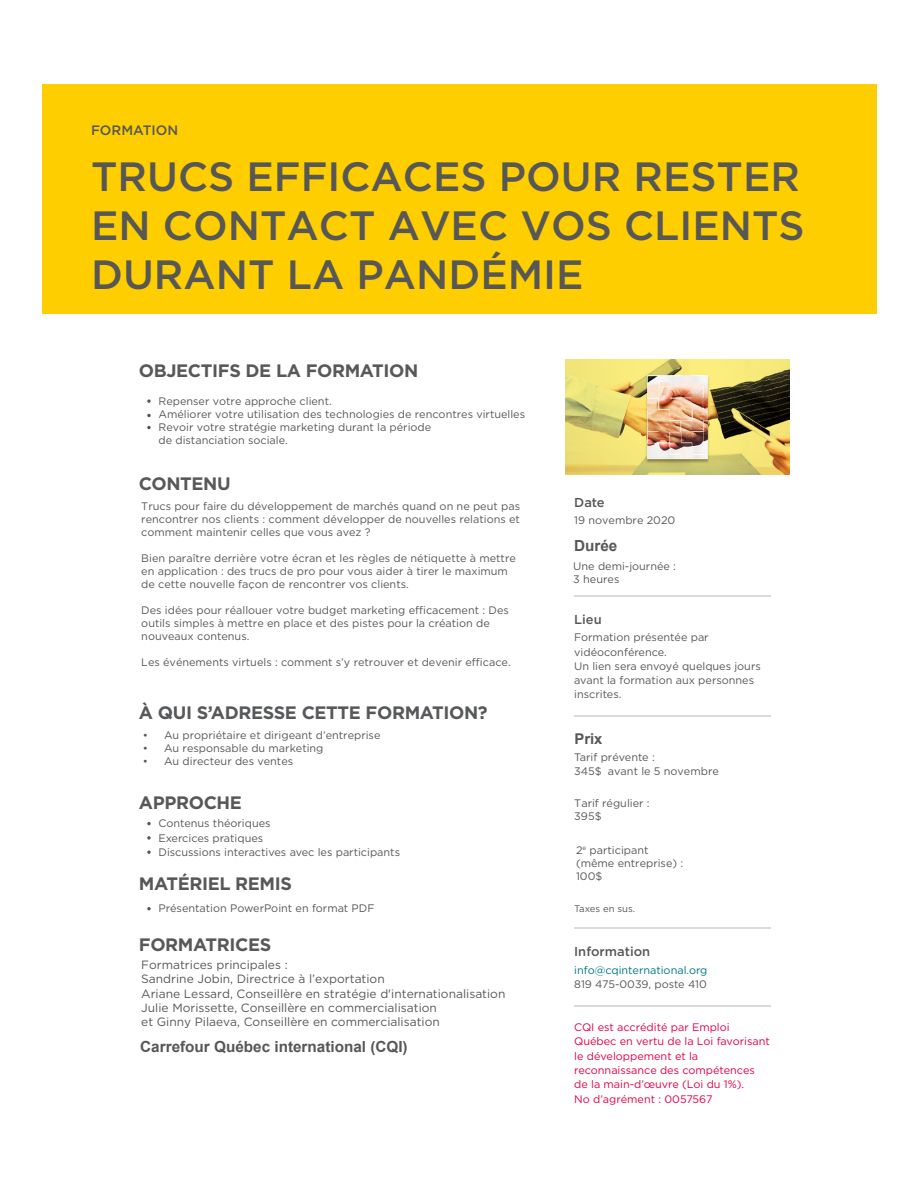
<style>
.page{position:relative;width:918px;height:1188px;background:#fff}
.page>*{position:absolute;margin:0;border:0;box-sizing:border-box;transform-origin:0 0}
.t1{font:500 40.8px/49.1px "Gotham HTF";color:#575756;text-align:justify}
.t2{font:700 18px "Gotham HTF";letter-spacing:-.02em;color:#57585a}
.t3{font:700 15.3px "Arial";color:#575756}
.t4{font:700 14.85px "Arial";color:#575756}
.t5{font:500 13.65px "Gotham HTF";color:#575756}
.t6{font:500 12.9px "Gotham HTF";color:#575756}
.t7{font:12px/14.4px "Gotham HTF";color:#575756}
.t8{font:10.95px/13px "Gotham HTF";color:#575756}
.t9{font:10.95px/14.2px "Gotham HTF";color:#e40046}
.t10{font:10.95px "Gotham HTF";color:#007681}
.t11{font:9.6px "Gotham HTF";color:#575756}
</style>
<div class="page">
<div style="left:42px;top:84px;width:835px;height:230px;background:#ffce00"></div>
<svg style="left:147px;top:399px;width:4px;height:4px"></svg>
<svg style="left:147px;top:414px;width:4px;height:3px"></svg>
<svg style="left:147px;top:426px;width:4px;height:3px"></svg>
<svg style="left:147px;top:822px;width:4px;height:3px"></svg>
<svg style="left:147px;top:836px;width:4px;height:4px"></svg>
<svg style="left:147px;top:850px;width:4px;height:4px"></svg>
<svg style="left:147px;top:907px;width:4px;height:3px"></svg>
<hr style="left:574px;top:596px;width:197px;height:1px;background:#dadada">
<hr style="left:574px;top:715px;width:197px;height:2px;background:#dadada">
<hr style="left:574px;top:928px;width:197px;height:1px;background:#dadada">
<hr style="left:574px;top:1005px;width:197px;height:2px;background:#dadada">
<img style="left:565px;top:360px;width:225px;height:115px">
<p class="t5" style="left:91px;top:122px;width:89px">FORMATION</p>
<h1 class="t1" style="left:91px;top:151px;width:715px">TRUCS EFFICACES POUR RESTER EN CONTACT AVEC VOS CLIENTS DURANT LA PANDÉMIE</h1>
<h2 class="t2" style="left:139px;top:360px;width:281px">OBJECTIFS DE LA FORMATION</h2>
<p class="t8" style="left:158px;top:394px;width:368px">Repenser votre approche client.<br>Améliorer votre utilisation des technologies de rencontres virtuelles Revoir votre stratégie marketing durant la période<br>de distanciation sociale.</p>
<h2 class="t2" style="left:139px;top:473px;width:93px">CONTENU</h2>
<p class="t8" style="left:141px;top:499px;width:380px;text-align:justify">Trucs pour faire du développement de marchés quand on ne peut pas rencontrer nos clients : comment développer de nouvelles relations et comment maintenir celles que vous avez ?</p>
<p class="t8" style="left:141px;top:551px;width:376px">Bien paraître derrière votre écran et les règles de nétiquette à mettre en application : des trucs de pro pour vous aider à tirer le maximum de cette nouvelle façon de rencontrer vos clients.</p>
<p class="t8" style="left:141px;top:604px;width:369px">Des idées pour réallouer votre budget marketing efficacement : Des outils simples à mettre en place et des pistes pour la création de nouveaux contenus.</p>
<p class="t8" style="left:141px;top:656px;width:371px">Les événements virtuels : comment s’y retrouver et devenir efficace.</p>
<h2 class="t2" style="left:139px;top:702px;width:350px">À QUI S’ADRESSE CETTE FORMATION?</h2>
<p class="t8" style="left:143px;top:728px;width:239px">• Au propriétaire et dirigeant d’entreprise</p>
<p class="t8" style="left:143px;top:741px;width:182px">• Au responsable du marketing</p>
<p class="t8" style="left:143px;top:754px;width:152px">• Au directeur des ventes</p>
<h2 class="t2" style="left:139px;top:792px;width:105px">APPROCHE</h2>
<p class="t8" style="left:158px;top:816px;width:243px;line-height:14.2px">Contenus théoriques<br>Exercices pratiques<br>Discussions interactives avec les participants</p>
<h2 class="t2" style="left:139px;top:873px;width:155px">MATÉRIEL REMIS</h2>
<p class="t8" style="left:158px;top:902px;width:218px">Présentation PowerPoint en format PDF</p>
<h2 class="t2" style="left:139px;top:934px;width:134px">FORMATRICES</h2>
<p class="t7" style="left:141px;top:957px;width:366px">Formatrices principales :<br>Sandrine Jobin, Directrice à l’exportation<br>Ariane Lessard, Conseillère en stratégie d'internationalisation Julie Morissette, Conseillère en commercialisation<br>et Ginny Pilaeva, Conseillère en commercialisation</p>
<h3 class="t3" style="left:140px;top:1037px;width:269px">Carrefour Québec international (CQI)</h3>
<p class="t6" style="left:574px;top:495px;width:32px">Date</p>
<p class="t8" style="left:574px;top:514px;width:103px">19 novembre 2020</p>
<h3 class="t3" style="left:574px;top:535px;width:45px">Durée</h3>
<p class="t8" style="left:573px;top:560px;width:104px">Une demi-journée :<br>3 heures</p>
<p class="t6" style="left:574px;top:612px;width:29px">Lieu</p>
<p class="t8" style="left:574px;top:630px;width:188px;line-height:14.2px">Formation présentée par vidéoconférence.<br>Un lien sera envoyé quelques jours avant la formation aux personnes inscrites.</p>
<h3 class="t4" style="left:575px;top:729px;width:30px">Prix</h3>
<p class="t8" style="left:574px;top:750px;width:146px;line-height:14.2px">Tarif prévente :<br>345$ avant le 5 novembre</p>
<p class="t8" style="left:574px;top:797px;width:77px">Tarif régulier :<br>395$</p>
<p class="t8" style="left:576px;top:844px;width:109px">2<sup>e</sup> participant (même entreprise) :<br>100$</p>
<p class="t11" style="left:574px;top:903px;width:62px">Taxes en sus.</p>
<p class="t6" style="left:574px;top:944px;width:78px">Information</p>
<p class="t10" style="left:574px;top:964px;width:135px">info@cqinternational.org</p>
<p class="t8" style="left:574px;top:978px;width:134px">819 475-0039, poste 410</p>
<p class="t9" style="left:574px;top:1020px;width:197px">CQI est accrédité par Emploi<br>Québec en vertu de la Loi favorisant le développement et la reconnaissance des compétences de la main-d’œuvre (Loi du 1%).<br>No d’agrément : 0057567</p>
</div>
